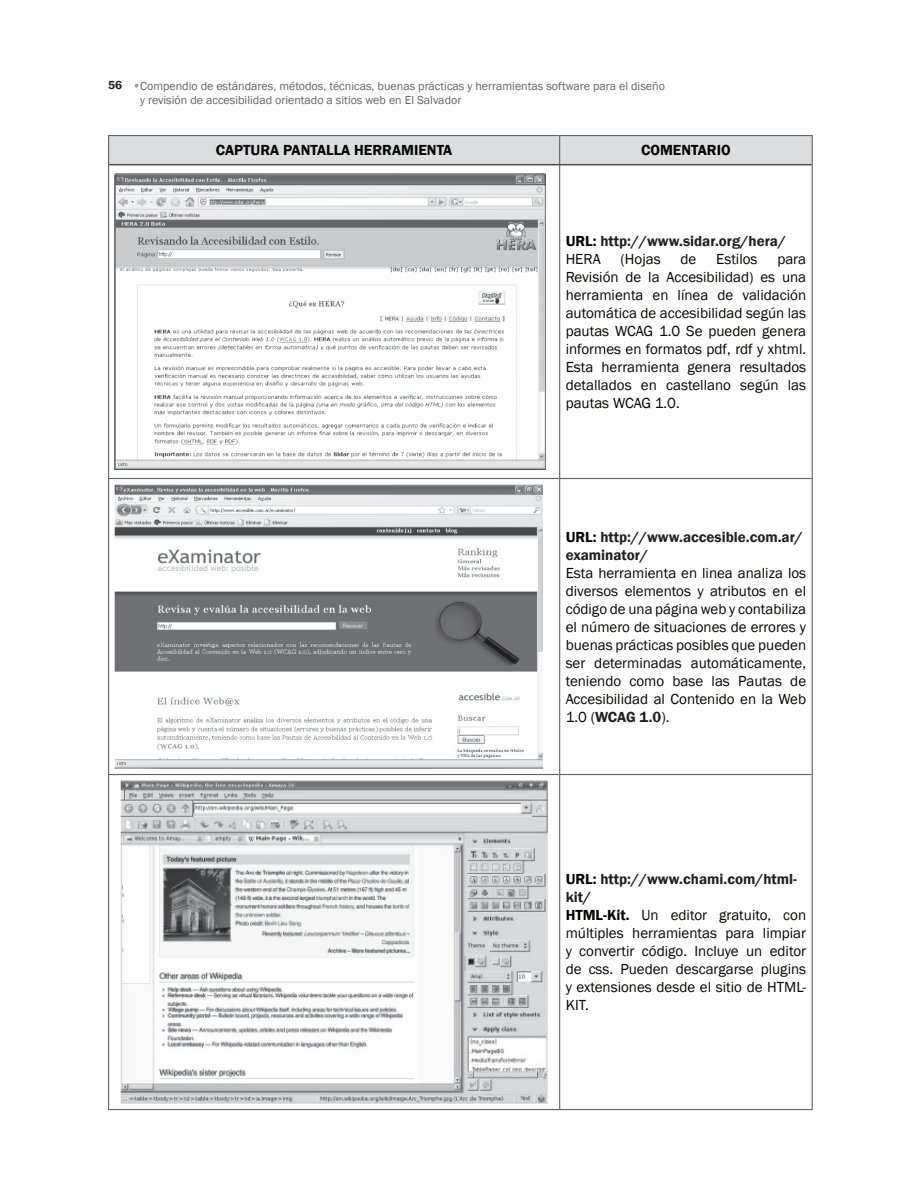
<style>
.page{position:relative;width:918px;height:1188px;background:#fff}
.page>*{position:absolute;margin:0;border:0;box-sizing:border-box;transform-origin:0 0}
.t1{font:15px/18px "Franklin Gothic";color:#040503;text-align:justify}
.t2{font:600 15px/18px "Franklin Gothic";color:#231f20}
.t3{font:600 15px "Franklin Gothic";color:#040503}
.t4{font:12px/14.4px "Franklin Gothic";color:#636366}
.t5{font:600 12px "Franklin Gothic";color:#231f20}
.s1{color:#040503}
.s2{font-weight:400;color:#040503}
.s3{font-weight:600;color:#231f20}
.s4{font-weight:600}
</style>
<div class="page">
<svg style="left:135px;top:84px;width:3px;height:4px"></svg>
<hr style="left:559px;top:165px;width:1px;height:313px;background:#636366">
<hr style="left:108px;top:478px;width:452px;height:1px;background:#636366">
<hr style="left:560px;top:478px;width:253px;height:1px;background:#636366">
<hr style="left:559px;top:479px;width:1px;height:295px;background:#636366">
<hr style="left:108px;top:774px;width:452px;height:1px;background:#636366">
<hr style="left:560px;top:774px;width:253px;height:1px;background:#636366">
<hr style="left:559px;top:775px;width:1px;height:334px;background:#636366">
<hr style="left:108px;top:135px;width:452px;height:1px;background:#636366">
<hr style="left:560px;top:135px;width:253px;height:1px;background:#636366">
<hr style="left:812px;top:165px;width:1px;height:313px;background:#636366">
<hr style="left:812px;top:479px;width:1px;height:295px;background:#636366">
<hr style="left:108px;top:1109px;width:452px;height:1px;background:#636366">
<hr style="left:560px;top:1109px;width:253px;height:1px;background:#636366">
<svg style="left:108px;top:136px;width:705px;height:29px;background:#d5d6d8"></svg>
<hr style="left:108px;top:165px;width:1px;height:313px;background:#636366">
<hr style="left:108px;top:479px;width:1px;height:295px;background:#636366">
<hr style="left:108px;top:775px;width:1px;height:334px;background:#636366">
<hr style="left:812px;top:775px;width:1px;height:334px;background:#636366">
<img style="left:115px;top:174px;width:431px;height:296px">
<img style="left:115px;top:484px;width:428px;height:285px">
<img style="left:120px;top:781px;width:428px;height:323px">
<p class="t5" style="left:108px;top:78px;width:16px">56</p>
<p class="t4" style="left:140px;top:79px;width:526px">Compendio de estándares, métodos, técnicas, buenas prácticas y herramientas software para el diseño y revisión de accesibilidad orientado a sitios web en El Salvador</p>
<p class="t3" style="left:216px;top:141px;width:238px">CAPTURA PANTALLA HERRAMIENTA</p>
<p class="t3" style="left:641px;top:141px;width:91px">COMENTARIO</p>
<p class="t2" style="left:566px;top:232px;width:222px"><span class="s1">URL:</span> http://www.sidar.org/hera/<br><span class="s2">HERA</span></p>
<p class="t1" style="left:621px;top:250px;width:42px">(Hojas</p>
<p class="t1" style="left:680px;top:250px;width:17px">de</p>
<p class="t1" style="left:716px;top:250px;width:43px">Estilos</p>
<p class="t1" style="left:566px;top:250px;width:242px;text-indent:212px">para Revisión de la Accesibilidad) es una herramienta en línea de validación automática de accesibilidad según las pautas WCAG 1.0 Se pueden genera informes en formatos pdf, rdf y xhtml.<br>Esta herramienta genera resultados detallados en castellano según las pautas WCAG 1.0.</p>
<p class="t2" style="left:566px;top:528px;width:239px"><span class="s1">URL:</span> http://www.accesible.com.ar/ examinator/</p>
<p class="t1" style="left:566px;top:564px;width:242px">Esta herramienta en linea analiza los diversos elementos y atributos en el código de una página web y contabiliza el número de situaciones de errores y buenas prácticas posibles que pueden ser determinadas automáticamente, teniendo como base las Pautas de Accesibilidad al Contenido en la Web 1.0 (<span class="s3">WCAG 1.0</span>).</p>
<p class="t1" style="left:566px;top:871px;width:242px;text-align:left"><span class="s4">URL:</span> <span class="s3">http://www.chami.com/html&shy;kit/<br></span><span class="s4">HTML-Kit.</span> Un editor gratuito, con múltiples herramientas para limpiar y convertir código. Incluye un editor de css. Pueden descargarse plugins y extensiones desde el sitio de HTML-<br>KIT.</p>
</div>
